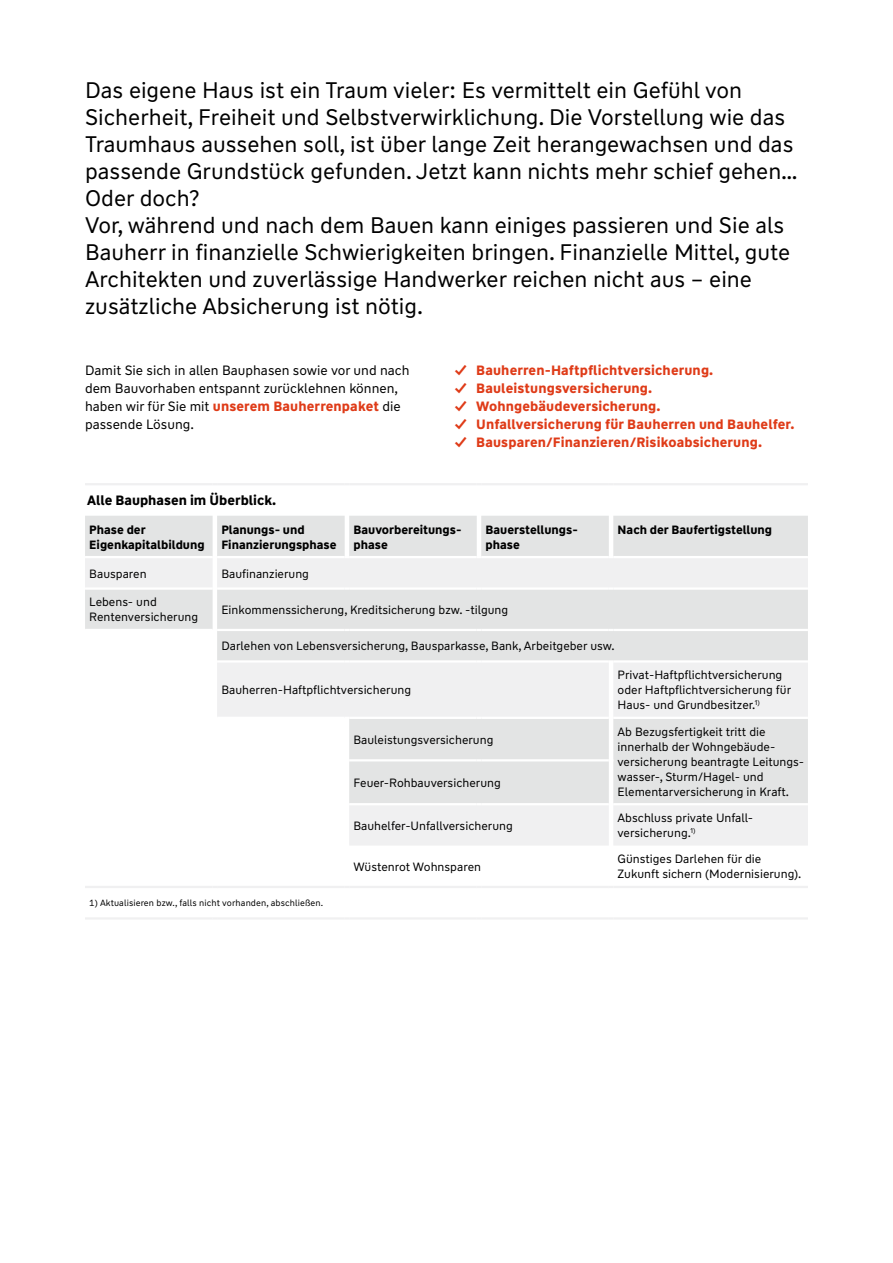
<style>
.page{position:relative;width:893px;height:1263px;background:#fff}
.page>*{position:absolute;margin:0;border:0;box-sizing:border-box;transform-origin:0 0}
.t1{font:22.5px/27px "WW Type";color:#000}
.t2{font:700 13.5px "WW Type";letter-spacing:.01em;color:#df3b18}
.t3{font:13.5px/18px "WW Type";color:#000}
.t4{font:700 13.5px "WW Type";color:#000}
.t5{font:12px/15px "WW Type";color:#000}
.t6{font:700 12px/15px "WW Type";color:#000}
.t7{font:9px "WW Type";letter-spacing:.01em;color:#000}
.s1{font-weight:700;color:#df3b18}
</style>
<div class="page">
<div style="left:85px;top:516px;width:723px;height:40px;background:#e3e4e4"></div>
<svg style="left:85px;top:558px;width:723px;height:287px"></svg>
<hr style="left:85px;top:483px;width:128px;height:2px;background:#f0f0f1">
<hr style="left:217px;top:483px;width:128px;height:2px;background:#f0f0f1">
<hr style="left:349px;top:483px;width:128px;height:2px;background:#f0f0f1">
<hr style="left:481px;top:483px;width:128px;height:2px;background:#f0f0f1">
<hr style="left:613px;top:483px;width:195px;height:2px;background:#f0f0f1">
<hr style="left:85px;top:886px;width:128px;height:2px;background:#f0f0f1">
<hr style="left:217px;top:886px;width:128px;height:2px;background:#f0f0f1">
<hr style="left:349px;top:886px;width:128px;height:2px;background:#f0f0f1">
<hr style="left:481px;top:886px;width:128px;height:2px;background:#f0f0f1">
<hr style="left:613px;top:886px;width:195px;height:2px;background:#f0f0f1">
<hr style="left:85px;top:917px;width:128px;height:2px;background:#f0f0f1">
<hr style="left:217px;top:917px;width:128px;height:2px;background:#f0f0f1">
<hr style="left:349px;top:917px;width:128px;height:2px;background:#f0f0f1">
<hr style="left:481px;top:917px;width:128px;height:2px;background:#f0f0f1">
<hr style="left:613px;top:917px;width:195px;height:2px;background:#f0f0f1">
<hr style="left:85px;top:587px;width:128px;height:3px;background:#fff">
<svg style="left:213px;top:587px;width:4px;height:3px"></svg>
<hr style="left:217px;top:587px;width:128px;height:3px;background:#fff">
<svg style="left:345px;top:587px;width:4px;height:3px"></svg>
<hr style="left:349px;top:587px;width:128px;height:3px;background:#fff">
<svg style="left:477px;top:587px;width:4px;height:3px"></svg>
<hr style="left:481px;top:587px;width:128px;height:3px;background:#fff">
<svg style="left:609px;top:587px;width:4px;height:3px"></svg>
<hr style="left:613px;top:587px;width:195px;height:3px;background:#fff">
<hr style="left:85px;top:629px;width:128px;height:2px;background:#fff">
<hr style="left:217px;top:629px;width:128px;height:2px;background:#fff">
<hr style="left:349px;top:629px;width:128px;height:2px;background:#fff">
<hr style="left:481px;top:629px;width:128px;height:2px;background:#fff">
<hr style="left:613px;top:629px;width:195px;height:2px;background:#fff">
<svg style="left:213px;top:660px;width:4px;height:3px"></svg>
<hr style="left:217px;top:660px;width:128px;height:3px;background:#fff">
<svg style="left:345px;top:660px;width:4px;height:3px"></svg>
<hr style="left:349px;top:660px;width:128px;height:3px;background:#fff">
<svg style="left:477px;top:660px;width:4px;height:3px"></svg>
<hr style="left:481px;top:660px;width:128px;height:3px;background:#fff">
<svg style="left:609px;top:660px;width:4px;height:3px"></svg>
<hr style="left:613px;top:660px;width:195px;height:3px;background:#fff">
<hr style="left:217px;top:717px;width:128px;height:2px;background:#fff">
<hr style="left:349px;top:717px;width:128px;height:2px;background:#fff">
<hr style="left:481px;top:717px;width:128px;height:2px;background:#fff">
<hr style="left:613px;top:717px;width:195px;height:2px;background:#fff">
<hr style="left:349px;top:759px;width:128px;height:2px;background:#fff">
<hr style="left:481px;top:759px;width:128px;height:2px;background:#fff">
<hr style="left:349px;top:803px;width:128px;height:2px;background:#fff">
<hr style="left:481px;top:803px;width:128px;height:2px;background:#fff">
<hr style="left:613px;top:803px;width:195px;height:2px;background:#fff">
<p class="t1" style="left:85px;top:77px;width:714px">Das eigene Haus ist ein Traum vieler: Es vermittelt ein Gefühl von Sicherheit, Freiheit und Selbstverwirklichung. Die Vorstellung wie das Traumhaus aussehen soll, ist über lange Zeit herangewachsen und das passende Grundstück gefunden. Jetzt kann nichts mehr schief gehen… Oder doch?<br>Vor, während und nach dem Bauen kann einiges passieren und Sie als Bauherr in finanzielle Schwierigkeiten bringen. Finanzielle Mittel, gute Architekten und zuverlässige Handwerker reichen nicht aus – eine zusätzliche Absicherung ist nötig.</p>
<p class="t3" style="left:85px;top:361px;width:326px">Damit Sie sich in allen Bauphasen sowie vor und nach dem Bauvorhaben entspannt zurücklehnen können, haben wir für Sie mit <span class="s1">unserem Bauherrenpaket</span> die passende Lösung.</p>
<p class="t2" style="left:455px;top:361px;width:260px">✓ Bauherren-Haftpflichtversicherung.</p>
<p class="t2" style="left:455px;top:379px;width:199px">✓ Bauleistungsversicherung.</p>
<p class="t2" style="left:455px;top:397px;width:207px">✓ Wohngebäudeversicherung.</p>
<p class="t2" style="left:455px;top:415px;width:341px">✓ Unfallversicherung für Bauherren und Bauhelfer.</p>
<p class="t2" style="left:455px;top:433px;width:309px">✓ Bausparen/Finanzieren/Risikoabsicherung.</p>
<p class="t4" style="left:87px;top:492px;width:191px">Alle Bauphasen im Überblick.</p>
<p class="t6" style="left:89px;top:522px;width:117px">Phase der<br>Eigenkapitalbildung</p>
<p class="t6" style="left:221px;top:522px;width:117px">Planungs- und<br>Finanzierungsphase</p>
<p class="t6" style="left:353px;top:522px;width:108px">Bauvorbereitungs&shy;phase</p>
<p class="t6" style="left:485px;top:522px;width:94px">Bauerstellungs&shy;phase</p>
<p class="t6" style="left:618px;top:522px;width:156px">Nach der Baufertigstellung</p>
<p class="t5" style="left:89px;top:566px;width:59px">Bausparen</p>
<p class="t5" style="left:221px;top:566px;width:89px">Baufinanzierung</p>
<p class="t5" style="left:89px;top:595px;width:110px">Lebens- und<br>Rentenversicherung</p>
<p class="t5" style="left:221px;top:602px;width:288px">Einkommenssicherung, Kreditsicherung bzw. -tilgung</p>
<p class="t5" style="left:221px;top:639px;width:395px">Darlehen von Lebensversicherung, Bausparkasse, Bank, Arbeitgeber usw.</p>
<p class="t5" style="left:221px;top:683px;width:191px">Bauherren-Haftpflichtversicherung</p>
<p class="t5" style="left:618px;top:668px;width:175px">Privat-Haftpflichtversicherung oder Haftpflichtversicherung für<br>Haus- und Grundbesitzer.<sup>1)</sup></p>
<p class="t7" style="left:89px;top:897px;width:235px">1) Aktualisieren bzw., falls nicht vorhanden, abschließen.</p>
<p class="t5" style="left:353px;top:732px;width:141px">Bauleistungsversicherung</p>
<p class="t5" style="left:618px;top:724px;width:188px">Ab Bezugsfertigkeit tritt die innerhalb der Wohngebäude&shy;versicherung beantragte Leitungs&shy;wasser-, Sturm/Hagel- und<br>Elementarversicherung in Kraft.</p>
<p class="t5" style="left:353px;top:775px;width:149px">Feuer-Rohbauversicherung</p>
<p class="t5" style="left:353px;top:818px;width:161px">Bauhelfer-Unfallversicherung</p>
<p class="t5" style="left:618px;top:810px;width:135px">Abschluss private Unfall&shy;versicherung.<sup>1)</sup></p>
<p class="t5" style="left:353px;top:859px;width:129px">Wüstenrot Wohnsparen</p>
<p class="t5" style="left:618px;top:852px;width:185px">Günstiges Darlehen für die<br>Zukunft sichern (Modernisierung).</p>
</div>
